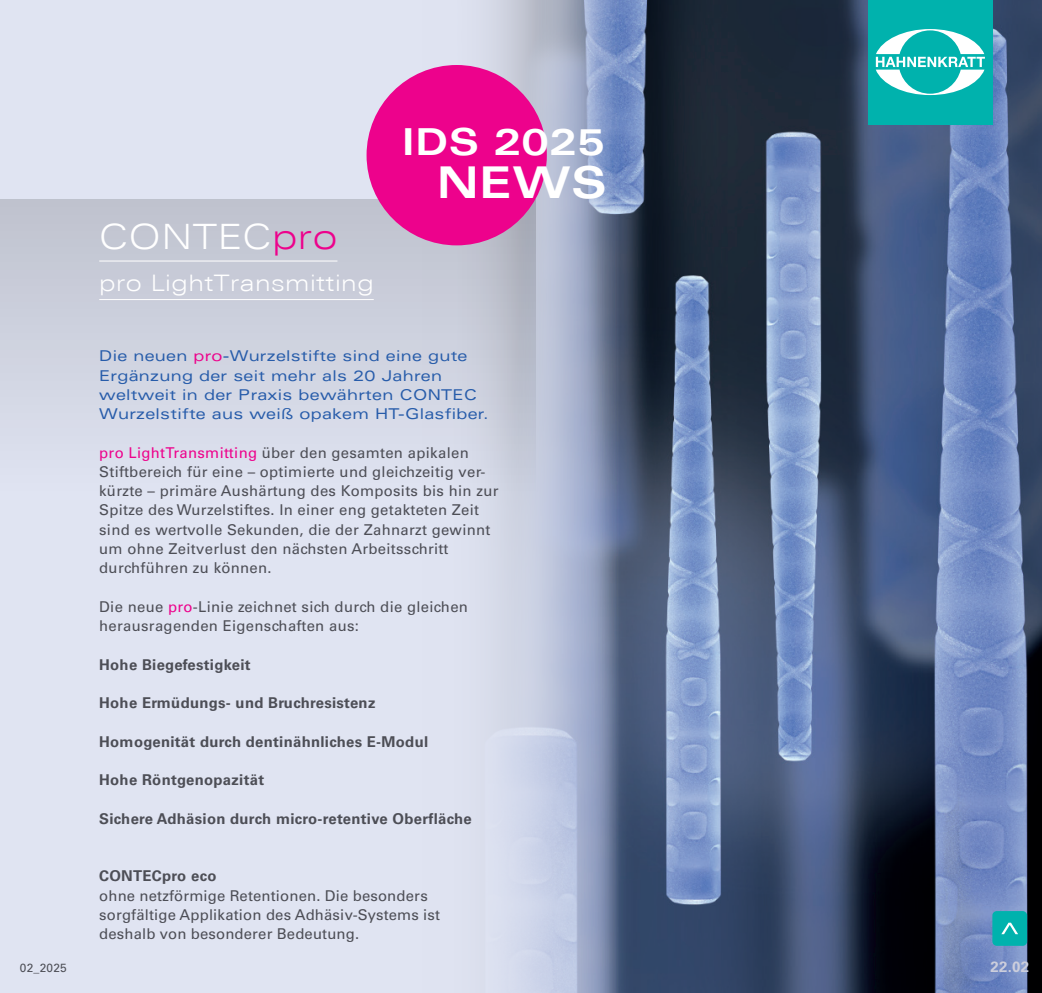
<style>
.page{position:relative;width:1042px;height:993px;background:#fff}
.page>*{position:absolute;margin:0;border:0;box-sizing:border-box;transform-origin:0 0}
.t1{font:700 expanded 43.75px "Univers";color:#fff}
.t2{font:700 expanded 37.1px "Univers";letter-spacing:.01em;color:#fff}
.t3{font:300 35px "Linotype Univers Extd";letter-spacing:.02em;color:#fff}
.t4{font:300 22.75px "Linotype Univers Extd";letter-spacing:.02em;color:#fff}
.t5{font:14.88px/19.2px "Univers";letter-spacing:.02em;color:#4d4e56}
.t6{font:700 14.88px "Univers";letter-spacing:.02em;color:#4d4e56}
.t7{font:expanded 14.88px/19.2px "Univers";letter-spacing:.02em;color:#275caa}
.t8{font:700 14.88px "Univers";color:#cccedc}
.t9{font:11.9px "Univers";letter-spacing:.02em;color:#4d4e56}
.s1{color:#ed028c}
</style>
<div class="page">
<div style="left:0;top:0;width:1042px;height:992px;background:#e0e4f2"></div>
<img style="left:619px;top:0;width:423px;height:992px">
<div style="left:868px;top:0;width:124px;height:124px;background:#00b2ad"></div>
<svg style="left:876px;top:29px;width:109px;height:66px"></svg>
<div style="left:992px;top:910px;width:35px;height:35px;background:#00b2ad;border-radius:4px"></div>
<svg style="left:1002px;top:922px;width:16px;height:11px"></svg>
<svg style="left:422px;top:0;width:197px;height:992px"></svg>
<svg style="left:0;top:199px;width:536px;height:297px;fill:#ced2df"></svg>
<hr style="left:99px;top:260px;width:238px;height:1px;background:#fff">
<hr style="left:99px;top:299px;width:275px;height:1px;background:#fff">
<div style="left:366px;top:65px;width:181px;height:180px;background:#ed028c;border-radius:50%"></div>
<h3 class="t3" style="left:99px;top:216px;width:240px">CONTEC<span class="s1">pro</span></h3>
<h3 class="t4" style="left:99px;top:269px;width:276px">pro LightTransmitting</h3>
<h2 class="t2" style="left:401px;top:120px;width:205px">IDS 2025</h2>
<h1 class="t1" style="left:437px;top:158px;width:171px">NEWS</h1>
<p class="t7" style="left:99px;top:346px;width:391px">Die neuen <span class="s1">pro</span>-Wurzelstifte sind eine gute Ergänzung der seit mehr als 20 Jahren weltweit in der Praxis bewährten CONTEC Wurzelstifte aus weiß opakem HT-Glasfiber.</p>
<p class="t5" style="left:99px;top:442px;width:401px"><span class="s1">pro LightTransmitting</span> über den gesamten apikalen Stiftbereich für eine – optimierte und gleichzeitig ver&shy;kürzte – primäre Aushärtung des Komposits bis hin zur Spitze des Wurzelstiftes. In einer eng getakteten Zeit sind es wertvolle Sekunden, die der Zahnarzt gewinnt um ohne Zeitverlust den nächsten Arbeitsschritt durchführen zu können.</p>
<p class="t5" style="left:99px;top:596px;width:370px">Die neue <span class="s1">pro</span>-Linie zeichnet sich durch die gleichen herausragenden Eigenschaften aus:</p>
<p class="t6" style="left:99px;top:655px;width:153px">Hohe Biegefestigkeit</p>
<p class="t6" style="left:99px;top:694px;width:278px">Hohe Ermüdungs- und Bruchresistenz</p>
<p class="t6" style="left:99px;top:732px;width:330px">Homogenität durch dentinähnliches E-Modul</p>
<p class="t6" style="left:99px;top:770px;width:166px">Hohe Röntgenopazität</p>
<p class="t6" style="left:99px;top:809px;width:374px">Sichere Adhäsion durch micro-retentive Oberfläche</p>
<p class="t6" style="left:99px;top:867px;width:119px">CONTECpro eco</p>
<p class="t5" style="left:99px;top:885px;width:342px">ohne netzförmige Retentionen. Die besonders sorgfältige Applikation des Adhäsiv-Systems ist deshalb von besonderer Bedeutung.</p>
<p class="t9" style="left:20px;top:960px;width:49px">02_2025</p>
<p class="t8" style="left:990px;top:957px;width:40px">22.02</p>
</div>
